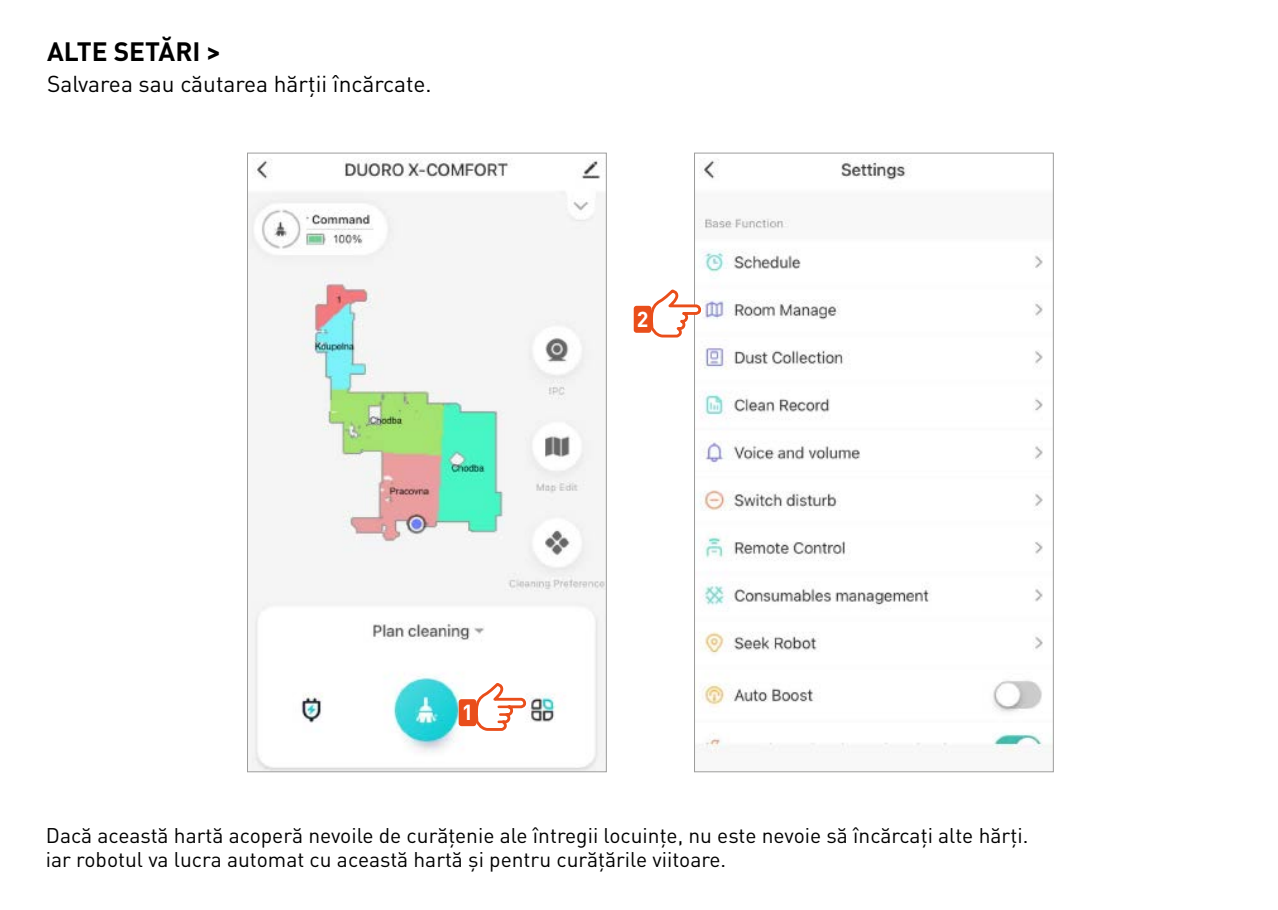
<style>
.page{position:relative;width:1278px;height:910px;background:#fff}
.page>*{position:absolute;margin:0;border:0;box-sizing:border-box;transform-origin:0 0}
.t1{font:700 26.25px "DIN Pro";color:#000}
.t2{font:22.75px "DIN Pro";color:#000}
.t3{font:700 21.53px "DIN Pro";color:#fff}
.t4{font:21px/24.5px "DIN Pro";color:#000}
</style>
<div class="page">
<img style="left:699px;top:158px;width:352px;height:595px">
<img style="left:249px;top:158px;width:355px;height:612px">
<div style="left:633px;top:306px;width:18px;height:27px;background:#e94e1b;border-radius:3px"></div>
<svg style="left:648px;top:289px;width:54px;height:50px"></svg>
<div style="left:459px;top:699px;width:17px;height:27px;background:#e94e1b;border-radius:3px"></div>
<svg style="left:473px;top:684px;width:54px;height:48px"></svg>
<p class="t1" style="left:47px;top:33px;width:175px">ALTE SETĂRI &gt;</p>
<p class="t2" style="left:47px;top:69px;width:386px">Salvarea sau căutarea hărții încărcate.</p>
<p class="t3" style="left:462px;top:698px;width:13px">1</p>
<p class="t3" style="left:637px;top:304px;width:13px">2</p>
<p class="t4" style="left:46px;top:822px;width:984px">Dacă această hartă acoperă nevoile de curățenie ale întregii locuințe, nu este nevoie să încărcați alte hărți. iar robotul va lucra automat cu această hartă și pentru curățările viitoare.</p>
</div>
